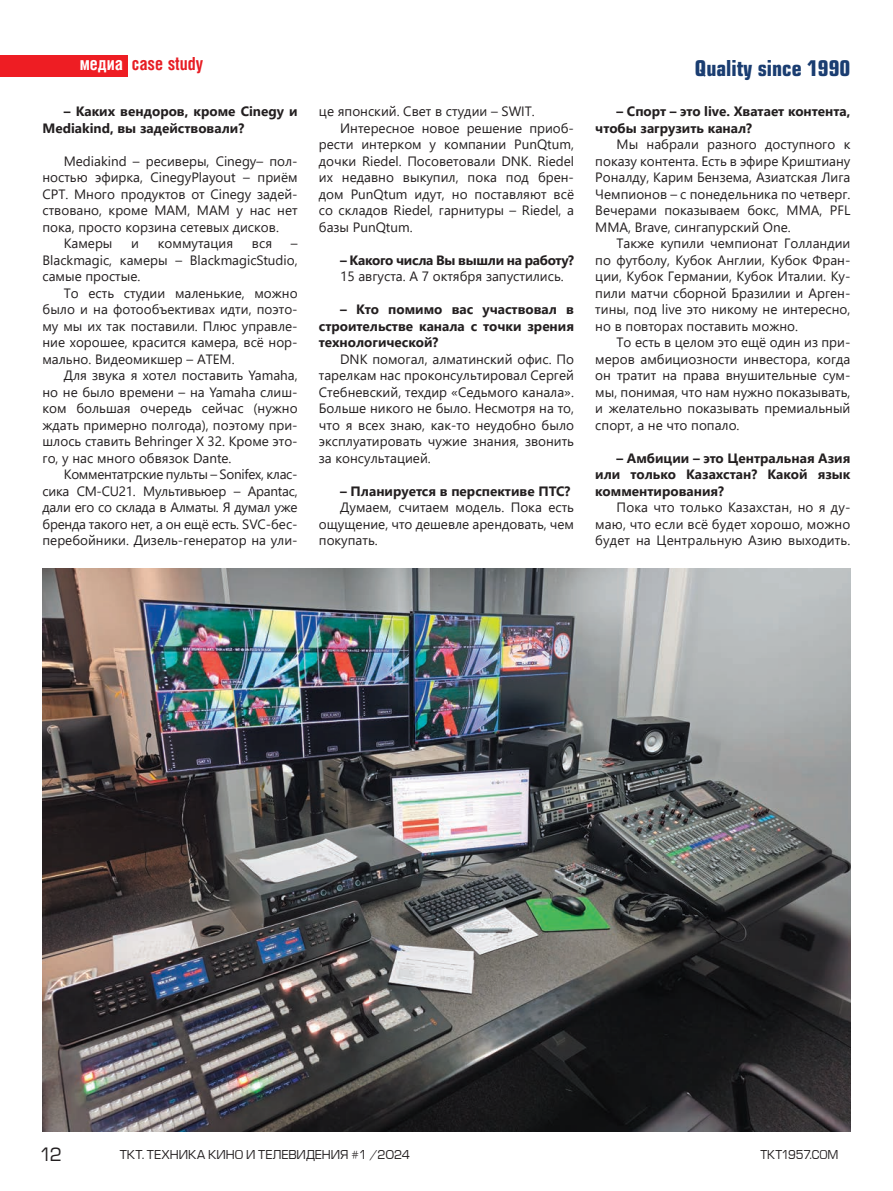
<style>
.page{position:relative;width:893px;height:1191px;background:#fff}
.page>*{position:absolute;margin:0;border:0;box-sizing:border-box;transform-origin:0 0}
.t1{font:700 21px "Europe Cond";color:#1a3d71}
.t2{font:700 18px "Helios Cond C";color:#e71d23;scale:.95 1}
.t3{font:700 18px "Helios Cond C";color:#fff;scale:.95 1}
.t4{font:18px "Europe Normal";color:#231f20}
.t5{font:13.5px/16.5px "Segoe UI";color:#231f20;text-align:justify}
.t6{font:700 13.5px/16.5px "Segoe UI";color:#231f20}
.t7{font:700 13.5px "Segoe UI";letter-spacing:-.02em;color:#231f20}
.t8{font:12px "Europe Normal";letter-spacing:-.005em;color:#231f20}
.t9{font:12px "Europe Normal";letter-spacing:-.005em;color:#231f20;scale:.95 1}
</style>
<div class="page">
<div style="left:0;top:55px;width:128px;height:22px;background:#ee1d23"></div>
<img style="left:43px;top:568px;width:807px;height:563px">
<p class="t3" style="left:80px;top:53px;width:47px">медиа</p>
<p class="t2" style="left:132px;top:53px;width:76px">сase study</p>
<p class="t6" style="left:43px;top:102px;width:257px;text-indent:21px">– Каких вендоров, кроме Cinegy и<br>Mediakind, вы задействовали?</p>
<p class="t5" style="left:43px;top:151px;width:257px;text-indent:21px">Mediakind – ресиверы, Cinegy– пол&shy;ностью эфирка, СinegyPlayout – приём СРТ. Много продуктов от Cinegy задей&shy;ствовано, кроме МАМ, МАМ у нас нет пока, просто корзина сетевых дисков.</p>
<p class="t5" style="left:64px;top:234px;width:50px">Камеры</p>
<p class="t5" style="left:131px;top:234px;width:9px">и</p>
<p class="t5" style="left:158px;top:234px;width:77px">коммутация</p>
<p class="t5" style="left:252px;top:234px;width:22px">вся</p>
<p class="t5" style="left:43px;top:234px;width:257px;text-indent:248px">– Blackmagic, камеры – BlackmagicStudio, самые простые.</p>
<p class="t5" style="left:43px;top:283px;width:257px;text-indent:21px">То есть студии маленькие, можно было и на фотообъективах идти, поэто&shy;му мы их так поставили. Плюс управле&shy;ние хорошее, красится камера, всё нор&shy;мально. Видеомикшер – АТEМ.</p>
<p class="t5" style="left:43px;top:366px;width:257px;text-indent:21px">Для звука я хотел поставить Yamaha, но не было времени – на Yamaha слиш&shy;ком большая очередь сейчас (нужно ждать примерно полгода), поэтому при&shy;шлось ставить Behringer X 32. Кроме это&shy;го, у нас много обвязок Dante.</p>
<p class="t5" style="left:43px;top:465px;width:257px;text-indent:21px">Комментатрские пульты – Sonifex, клас&shy;сика CM-CU21. Мультивьюер – Apantac, дали его со склада в Алматы. Я думал уже бренда такого нет, а он ещё есть. SVC-бес&shy;перебойники. Дизель-генератор на ули-</p>
<p class="t5" style="left:319px;top:102px;width:217px">це японский. Свет в студии – SWIT.</p>
<p class="t5" style="left:319px;top:118px;width:257px;text-indent:21px">Интересное новое решение приоб&shy;рести интерком у компании PunQtum, дочки Riedel. Посоветовали DNK. Riedel их недавно выкупил, пока под брен&shy;дом PunQtum идут, но поставляют всё со складов Riedel, гарнитуры – Riedel, а базы PunQtum.</p>
<p class="t7" style="left:340px;top:247px;width:235px">– Какого числа Вы вышли на работу?</p>
<p class="t5" style="left:340px;top:267px;width:225px">15 августа. А 7 октября запустились.</p>
<p class="t6" style="left:319px;top:300px;width:257px;text-align:justify;text-indent:21px">– Кто помимо вас участвовал в строительстве канала с точки зрения технологической?</p>
<p class="t5" style="left:319px;top:349px;width:257px;text-indent:21px">DNK помогал, алматинский офис. По тарелкам нас проконсультировал Сергей Стебневский, техдир «Седьмого канала».<br>Больше никого не было. Несмотря на то, что я всех знаю, как-то неудобно было эксплуатировать чужие знания, звонить за консультацией.</p>
<p class="t6" style="left:340px;top:481px;width:232px">– Планируется в перспективе ПТС?</p>
<p class="t5" style="left:319px;top:498px;width:257px;text-indent:21px">Думаем, считаем модель. Пока есть ощущение, что дешевле арендовать, чем покупать.</p>
<h1 class="t1" style="left:695px;top:55px;width:157px">Quality since 1990</h1>
<p class="t6" style="left:595px;top:102px;width:257px;text-indent:21px">– Спорт – это live. Хватает контента, чтобы загрузить канал?</p>
<p class="t5" style="left:595px;top:135px;width:257px;text-indent:21px">Мы набрали разного доступного к показу контента. Есть в эфире Криштиану Роналду, Карим Бензема, Азиатская Лига Чемпионов – с понедельника по четверг.<br>Вечерами показываем бокс, ММА, PFL MMA, Brave, сингапурский One.</p>
<p class="t5" style="left:595px;top:234px;width:257px;text-indent:21px">Также купили чемпионат Голландии по футболу, Кубок Англии, Кубок Фран&shy;ции, Кубок Германии, Кубок Италии. Ку&shy;пили матчи сборной Бразилии и Арген&shy;тины, под live это никому не интересно, но в повторах поставить можно.</p>
<p class="t5" style="left:595px;top:333px;width:257px;text-indent:21px">То есть в целом это ещё один из при&shy;меров амбициозности инвестора, когда он тратит на права внушительные сум&shy;мы, понимая, что нам нужно показывать, и желательно показывать премиальный спорт, а не что попало.</p>
<p class="t6" style="left:595px;top:448px;width:257px;text-align:justify;text-indent:21px">– Амбиции – это Центральная Азия или только Казахстан? Какой язык комментирования?</p>
<p class="t5" style="left:595px;top:498px;width:257px;text-indent:21px">Пока что только Казахстан, но я ду&shy;маю, что если всё будет хорошо, можно будет на Центральную Азию выходить.</p>
<h2 class="t4" style="left:40px;top:1144px;width:24px">12</h2>
<p class="t8" style="left:120px;top:1148px;width:292px">ТКТ. ТЕХНИКА КИНО И ТЕЛЕВИДЕНИЯ #1 /2024</p>
<p class="t9" style="left:760px;top:1148px;width:84px">TKT1957.COM</p>
</div>
